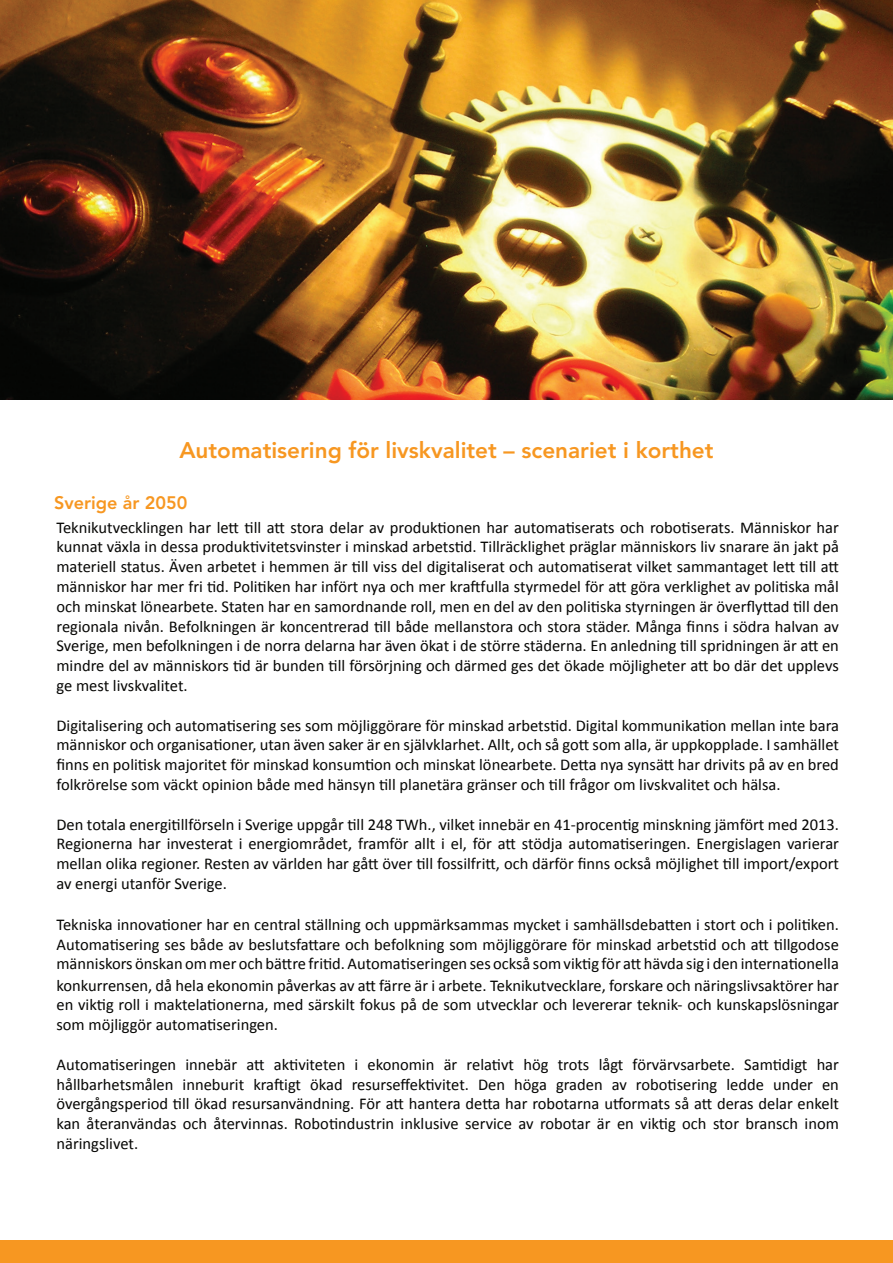
<style>
.page{position:relative;width:893px;height:1263px;background:#fff}
.page>*{position:absolute;margin:0;border:0;box-sizing:border-box;transform-origin:0 0}
.Rubrik_orange{font:800 22.5px "Avenir";color:#f79721}
.Rubrik_orange-2{font:800 18px "Avenir";color:#f79721}
.Normal1{font:16.5px/19.8px "Calibri";color:#060604;text-align:justify}
</style>
<div class="page">
<img style="left:0;top:0;width:893px;height:400px">
<div style="left:0;top:1241px;width:893px;height:22px;background:#f79721"></div>
<p class="Rubrik_orange" style="left:179px;top:437px;width:536px">Automatisering för livskvalitet – scenariet i korthet</p>
<p class="Rubrik_orange-2" style="left:54px;top:492px;width:135px">Sverige år 2050</p>
<p class="Normal1" style="left:56px;top:517px;width:784px">Teknikutvecklingen har lett till att stora delar av produktionen har automatiserats och robotiserats. Människor har kunnat växla in dessa produktivitetsvinster i minskad arbetstid. Tillräcklighet präglar människors liv snarare än jakt på materiell status. Även arbetet i hemmen är till viss del digitaliserat och automatiserat vilket sammantaget lett till att människor har mer fri tid. Politiken har infört nya och mer kraftfulla styrmedel för att göra verklighet av politiska mål och minskat lönearbete. Staten har en samordnande roll, men en del av den politiska styrningen är överflyttad till den regionala nivån. Befolkningen är koncentrerad till både mellanstora och stora städer. Många finns i södra halvan av Sverige, men befolkningen i de norra delarna har även ökat i de större städerna. En anledning till spridningen är att en mindre del av människors tid är bunden till försörjning och därmed ges det ökade möjligheter att bo där det upplevs ge mest livskvalitet.</p>
<p class="Normal1" style="left:56px;top:715px;width:784px">Digitalisering och automatisering ses som möjliggörare för minskad arbetstid. Digital kommunikation mellan inte bara människor och organisationer, utan även saker är en självklarhet. Allt, och så gott som alla, är uppkopplade. I samhället finns en politisk majoritet för minskad konsumtion och minskat lönearbete. Detta nya synsätt har drivits på av en bred folkrörelse som väckt opinion både med hänsyn till planetära gränser och till frågor om livskvalitet och hälsa.</p>
<p class="Normal1" style="left:56px;top:814px;width:784px">Den totala energitillförseln i Sverige uppgår till 248 TWh., vilket innebär en 41-procentig minskning jämfört med 2013.<br>Regionerna har investerat i energiområdet, framför allt i el, för att stödja automatiseringen. Energislagen varierar mellan olika regioner. Resten av världen har gått över till fossilfritt, och därför finns också möjlighet till import/export av energi utanför Sverige.</p>
<p class="Normal1" style="left:56px;top:914px;width:784px">Tekniska innovationer har en central ställning och uppmärksammas mycket i samhällsdebatten i stort och i politiken.<br>Automatisering ses både av beslutsfattare och befolkning som möjliggörare för minskad arbetstid och att tillgodose människors önskan om mer och bättre fritid. Automatiseringen ses också som viktig för att hävda sig i den internationella konkurrensen, då hela ekonomin påverkas av att färre är i arbete. Teknikutvecklare, forskare och näringslivsaktörer har en viktig roll i maktelationerna, med särskilt fokus på de som utvecklar och levererar teknik- och kunskapslösningar som möjliggör automatiseringen.</p>
<p class="Normal1" style="left:56px;top:1054px;width:784px">Automatiseringen innebär att aktiviteten i ekonomin är relativt hög trots lågt förvärvsarbete. Samtidigt har hållbarhetsmålen inneburit kraftigt ökad resurseffektivitet. Den höga graden av robotisering ledde under en övergångsperiod till ökad resursanvändning. För att hantera detta har robotarna utformats så att deras delar enkelt kan återanvändas och återvinnas. Robotindustrin inklusive service av robotar är en viktig och stor bransch inom näringslivet.</p>
</div>
